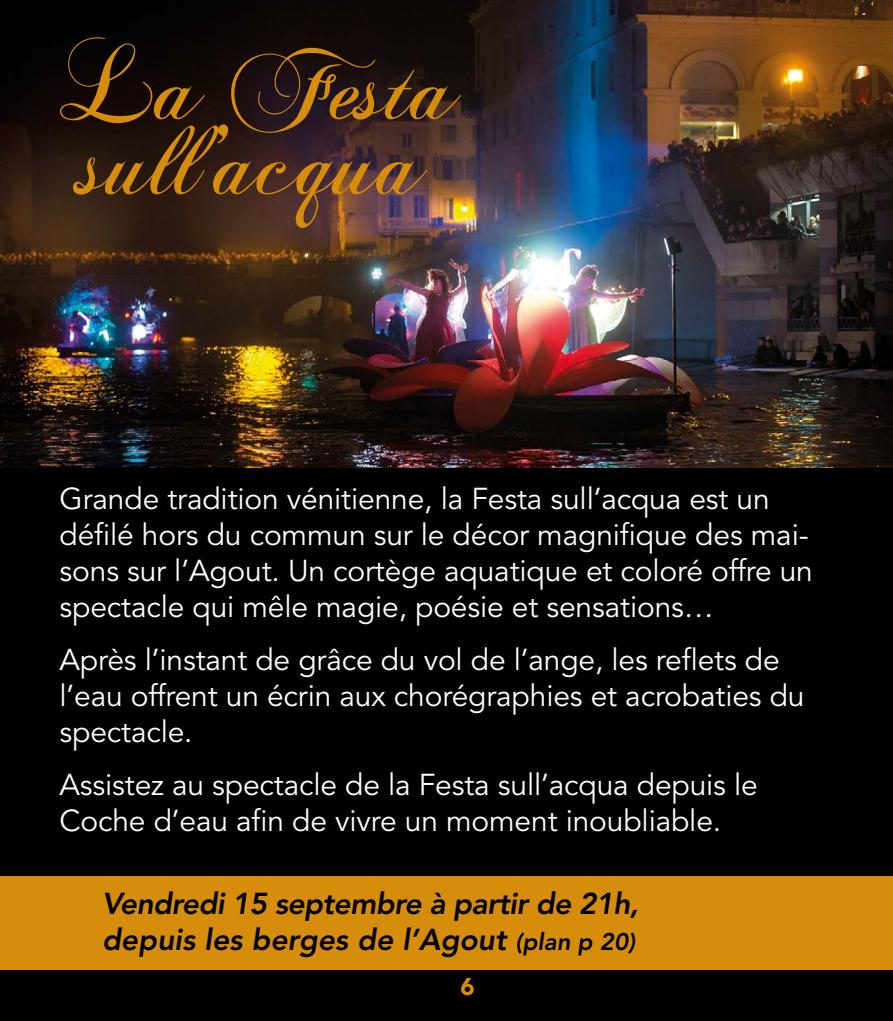
<style>
.page{position:relative;width:893px;height:1021px;background:#fff}
.page>*{position:absolute;margin:0;border:0;box-sizing:border-box;transform-origin:0 0}
.t1{font:102px/75px "Chopin Script";color:#d78d0c}
.t2{font:30px/36px "Avenir LT Std";letter-spacing:-.005em;color:#fff}
.t3{font:italic 800 30px/36px "Avenir LT Std";letter-spacing:-.02em;color:#000}
.t4{font:900 24px "Avenir LT Std";color:#d78d0c}
.s1{font-size:24px}
</style>
<div class="page">
<div style="left:0;top:0;width:893px;height:1020px;background:#000"></div>
<img style="left:0;top:0;width:893px;height:468px">
<div style="left:0;top:875px;width:893px;height:94px;background:#d78d0c"></div>
<h1 class="t1" style="left:60px;top:55px;width:401px">La Festa sull’acqua</h1>
<p class="t2" style="left:60px;top:481px;width:755px">Grande tradition vénitienne, la Festa sull’acqua est un défilé hors du commun sur le décor magnifique des mai&shy;sons sur l’Agout. Un cortège aquatique et coloré offre un spectacle qui mêle magie, poésie et sensations…</p>
<p class="t2" style="left:60px;top:642px;width:747px">Après l’instant de grâce du vol de l’ange, les reflets de l’eau offrent un écrin aux chorégraphies et acrobaties du spectacle.</p>
<p class="t2" style="left:60px;top:767px;width:700px">Assistez au spectacle de la Festa sull’acqua depuis le<br>Coche d’eau afin de vivre un moment inoubliable.</p>
<p class="t3" style="left:102px;top:886px;width:538px">Vendredi 15 septembre à partir de 21h, depuis les berges de l’Agout <span class="s1">(plan p 20)</span></p>
<p class="t4" style="left:461px;top:972px;width:16px">6</p>
</div>
